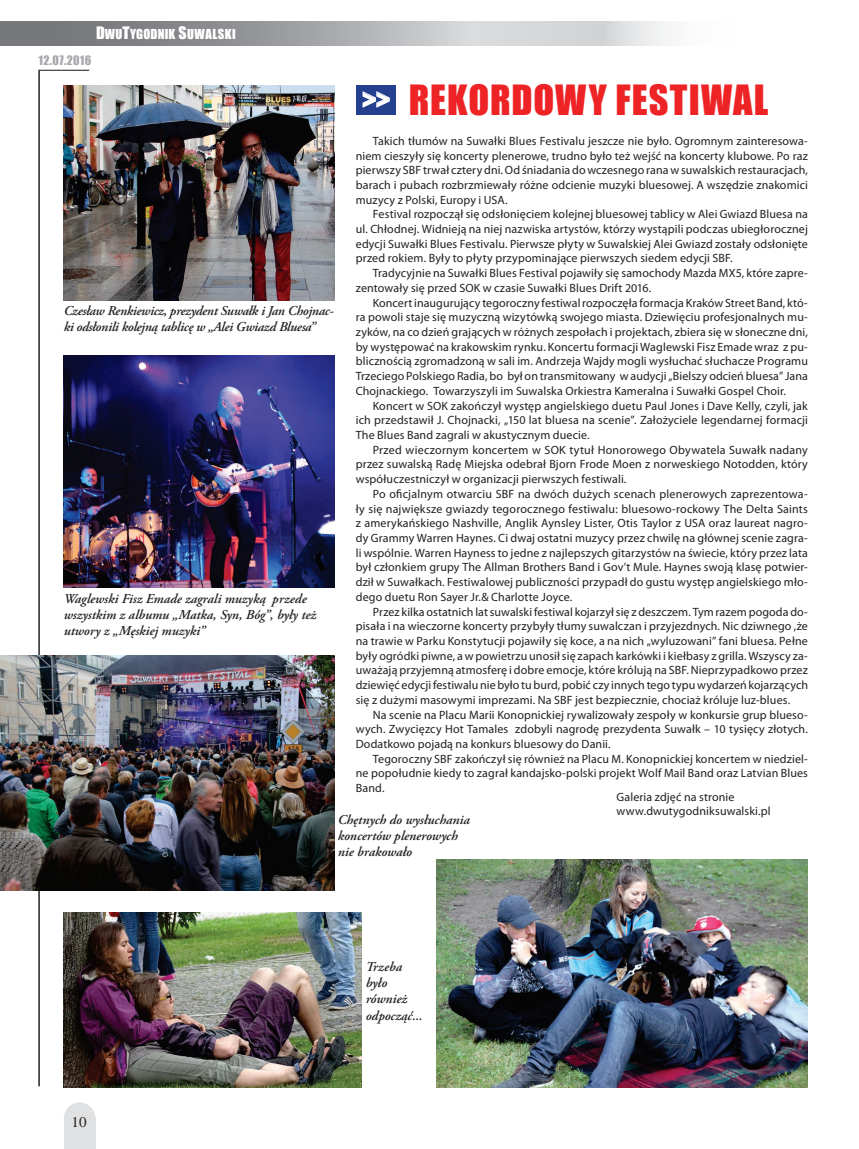
<style>
.page{position:relative;width:859px;height:1149px;background:#fff}
.page>*{position:absolute;margin:0;border:0;box-sizing:border-box;transform-origin:0 0}
._2_tytul_impact_22{font:38.25px "Impact";letter-spacing:.025em;color:#ee2325}
.t1{font:30.45px "Impact";color:#fff;scale:.87 1}
.t2{font:15px "Times";color:#231f20}
._4_podpis{font:italic 600 13.5px/16.2px "Adobe Garamond Pro";color:#231f20}
._4_podpis-2{font:italic 600 13.5px/16.2px "Adobe Garamond Pro";letter-spacing:-.02em;color:#231f20}
.t3{font:12.6px "Impact";letter-spacing:.015em;color:#fff}
._6_ramka{font:12px/14.7px "Myriad Pro";letter-spacing:.01em;color:#231f20;text-align:justify}
.t4{font:12px "Impact";letter-spacing:.03em;color:#a8a9ad}
.s1{font-size:15.75px}
</style>
<div class="page">
<hr style="left:39px;top:70px;width:1px;height:1015px;background:#231f20">
<hr style="left:39px;top:70px;width:50px;height:1px;background:#231f20">
<div style="left:64px;top:1101px;width:31px;height:33px;background:#e0e1e3;border-radius:50%"></div>
<div style="left:64px;top:1117px;width:31px;height:31px;background:#e0e1e3"></div>
<svg style="left:0;top:21px;width:667px;height:24px;background:#abadaf"></svg>
<img style="left:0;top:655px;width:335px;height:235px">
<img style="left:64px;top:355px;width:271px;height:232px">
<img style="left:64px;top:912px;width:297px;height:174px">
<img style="left:64px;top:85px;width:271px;height:216px">
<img style="left:437px;top:859px;width:370px;height:227px">
<div style="left:356px;top:85px;width:40px;height:30px;background:#25408f"></div>
<svg style="left:363px;top:92px;width:26px;height:15px"></svg>
<p class="t3" style="left:96px;top:25px;width:141px"><span class="s1">D</span>WU<span class="s1">T</span>YGODNIK <span class="s1">S</span>UWALSKI</p>
<p class="t4" style="left:38px;top:51px;width:54px">12.07.2016</p>
<p class="_2_tytul_impact_22" style="left:409px;top:71px;width:361px">REKORDOWY FESTIWAL</p>
<p class="_6_ramka" style="left:356px;top:134px;width:454px;text-indent:17px">Takich tłumów na Suwałki Blues Festivalu jeszcze nie było. Ogromnym zainteresowa&shy;niem cieszyły się koncerty plenerowe, trudno było też wejść na koncerty klubowe. Po raz pierwszy SBF trwał cztery dni. Od śniadania do wczesnego rana w suwalskich restauracjach, barach i pubach rozbrzmiewały różne odcienie muzyki bluesowej. A wszędzie znakomici muzycy z Polski, Europy i USA.</p>
<p class="_6_ramka" style="left:356px;top:207px;width:454px;text-indent:17px">Festival rozpoczął się odsłonięciem kolejnej bluesowej tablicy w Alei Gwiazd Bluesa na ul. Chłodnej. Widnieją na niej nazwiska artystów, którzy wystąpili podczas ubiegłorocznej edycji Suwałki Blues Festivalu. Pierwsze płyty w Suwalskiej Alei Gwiazd zostały odsłonięte przed rokiem. Były to płyty przypominające pierwszych siedem edycji SBF.</p>
<p class="_6_ramka" style="left:356px;top:266px;width:454px;text-indent:17px">Tradycyjnie na Suwałki Blues Festival pojawiły się samochody Mazda MX5, które zapre&shy;zentowały się przed SOK w czasie Suwałki Blues Drift 2016.</p>
<p class="_6_ramka" style="left:356px;top:295px;width:454px;text-indent:17px">Koncert inaugurujący tegoroczny festiwal rozpoczęła formacja Kraków Street Band, któ&shy;ra powoli staje się muzyczną wizytówką swojego miasta. Dziewięciu profesjonalnych mu&shy;zyków, na co dzień grających w różnych zespołach i projektach, zbiera się w słoneczne dni, by występować na krakowskim rynku. Koncertu formacji Waglewski Fisz Emade wraz z pu&shy;blicznością zgromadzoną w sali im. Andrzeja Wajdy mogli wysłuchać słuchacze Programu Trzeciego Polskiego Radia, bo był on transmitowany w audycji „Bielszy odcień bluesa” Jana Chojnackiego. Towarzyszyli im Suwalska Orkiestra Kameralna i Suwałki Gospel Choir.</p>
<p class="_6_ramka" style="left:356px;top:398px;width:454px;text-indent:17px">Koncert w SOK zakończył występ angielskiego duetu Paul Jones i Dave Kelly, czyli, jak ich przedstawił J. Chojnacki, „150 lat bluesa na scenie”. Założyciele legendarnej formacji The Blues Band zagrali w akustycznym duecie.</p>
<p class="_6_ramka" style="left:356px;top:442px;width:454px;text-indent:17px">Przed wieczornym koncertem w SOK tytuł Honorowego Obywatela Suwałk nadany przez suwalską Radę Miejska odebrał Bjorn Frode Moen z norweskiego Notodden, który współuczestniczył w organizacji pierwszych festiwali.</p>
<p class="_6_ramka" style="left:356px;top:486px;width:454px;text-indent:17px">Po oficjalnym otwarciu SBF na dwóch dużych scenach plenerowych zaprezentowa&shy;ły się największe gwiazdy tegorocznego festiwalu: bluesowo-rockowy The Delta Saints z amerykańskiego Nashville, Anglik Aynsley Lister, Otis Taylor z USA oraz laureat nagro&shy;dy Grammy Warren Haynes. Ci dwaj ostatni muzycy przez chwilę na głównej scenie zagra&shy;li wspólnie. Warren Hayness to jedne z najlepszych gitarzystów na świecie, który przez lata był członkiem grupy The Allman Brothers Band i Gov’t Mule. Haynes swoją klasę potwier&shy;dził w Suwałkach. Festiwalowej publiczności przypadł do gustu występ angielskiego mło&shy;dego duetu Ron Sayer Jr.&amp; Charlotte Joyce.</p>
<p class="_6_ramka" style="left:356px;top:604px;width:454px;text-indent:17px">Przez kilka ostatnich lat suwalski festiwal kojarzył się z deszczem. Tym razem pogoda do&shy;pisała i na wieczorne koncerty przybyły tłumy suwalczan i przyjezdnych. Nic dziwnego ,że na trawie w Parku Konstytucji pojawiły się koce, a na nich „wyluzowani” fani bluesa. Pełne były ogródki piwne, a w powietrzu unosił się zapach karkówki i kiełbasy z grilla. Wszyscy za&shy;uważają przyjemną atmosferę i dobre emocje, które królują na SBF. Nieprzypadkowo przez dziewięć edycji festiwalu nie było tu burd, pobić czy innych tego typu wydarzeń kojarzących się z dużymi masowymi imprezami. Na SBF jest bezpiecznie, chociaż króluje luz-blues.</p>
<p class="_6_ramka" style="left:356px;top:707px;width:454px;text-indent:17px">Na scenie na Placu Marii Konopnickiej rywalizowały zespoły w konkursie grup blueso&shy;wych. Zwycięzcy Hot Tamales zdobyli nagrodę prezydenta Suwałk – 10 tysięcy złotych.<br>Dodatkowo pojadą na konkurs bluesowy do Danii.</p>
<p class="_6_ramka" style="left:356px;top:751px;width:454px;text-indent:17px">Tegoroczny SBF zakończył się również na Placu M. Konopnickiej koncertem w niedziel&shy;ne popołudnie kiedy to zagrał kandajsko-polski projekt Wolf Mail Band oraz Latvian Blues Band.</p>
<p class="t1" style="left:362px;top:76px;width:33px">&gt;&gt;</p>
<p class="_4_podpis-2" style="left:64px;top:303px;width:271px">Czesław Renkiewicz, prezydent Suwałk i Jan Chojnac&shy;ki odsłonili kolejną tablicę w „Alei Gwiazd Bluesa”</p>
<p class="_4_podpis" style="left:64px;top:591px;width:254px">Waglewski Fisz Emade zagrali muzyką przede wszystkim z albumu „Matka, Syn, Bóg”, były też utwory z „Męskiej muzyki”</p>
<p class="_6_ramka" style="left:617px;top:789px;width:119px">Galeria zdjęć na stronie</p>
<p class="_6_ramka" style="left:617px;top:803px;width:156px">www.dwutygodniksuwalski.pl</p>
<p class="_4_podpis" style="left:338px;top:811px;width:133px">Chętnych do wysłuchania</p>
<p class="_4_podpis" style="left:338px;top:828px;width:122px">koncertów plenerowych</p>
<p class="_4_podpis" style="left:338px;top:844px;width:76px">nie brakowało</p>
<p class="t2" style="left:72px;top:1113px;width:16px">10</p>
<p class="_4_podpis" style="left:366px;top:958px;width:38px">Trzeba było</p>
<p class="_4_podpis" style="left:366px;top:991px;width:43px">również</p>
<p class="_4_podpis" style="left:366px;top:1007px;width:59px">odpocząć...</p>
</div>
